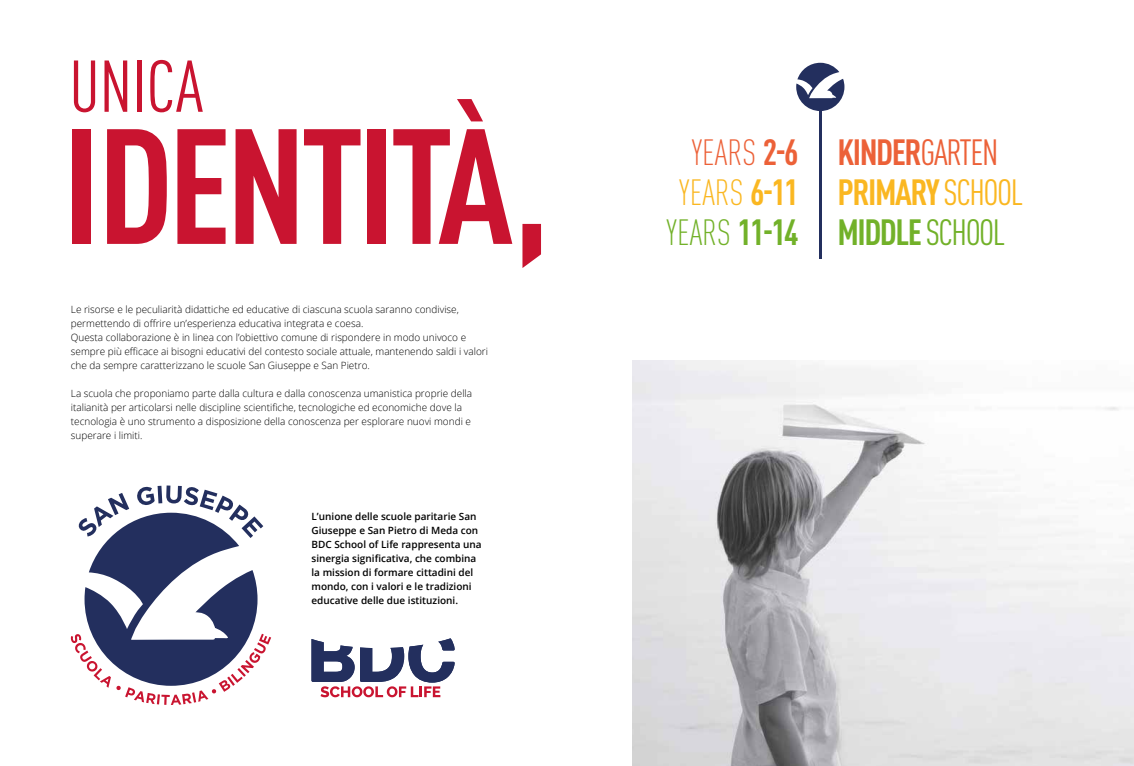
<style>
.page{position:relative;width:1134px;height:766px;background:#fff}
.page>*{position:absolute;margin:0;border:0;box-sizing:border-box;transform-origin:0 0}
.t1{font:700 condensed 161px "DIN Pro";letter-spacing:-.035em;color:#c91430}
.t2{font:condensed 72px "DIN Pro";color:#c91430}
.t3{font:700 condensed 36px/40px "DIN Pro";letter-spacing:-.04em;color:#fab721}
.t4{font:300 condensed 36px/40px "DIN Pro";color:#ec6138;text-align:right}
.t5{font:300 10px/14px "Open Sans";color:#000}
.t6{font:600 10px/14px "Open Sans";color:#000}
.s1{font-weight:700}
.s2{color:#fab721}
.s3{font-weight:700;color:#fab721}
.s4{color:#72b129}
.s5{font-weight:700;color:#72b129}
.s6{color:#ec6138}
.s7{font-weight:400;color:#ec6138}
.s8{font-weight:400}
.s9{font-weight:400;color:#72b129}
</style>
<div class="page">
<img style="left:632px;top:360px;width:502px;height:405px">
<div style="left:439px;top:517px;width:33px;height:34px;border:1px solid #fff;border-radius:50%"></div>
<div style="left:409px;top:527px;width:33px;height:34px;border:1px solid #fff;border-radius:50%"></div>
<div style="left:413px;top:542px;width:52px;height:53px;border:1px solid #fff;border-radius:50%"></div>
<svg style="left:311px;top:638px;width:144px;height:59px"></svg>
<svg style="left:71px;top:485px;width:200px;height:219px"></svg>
<svg style="left:796px;top:63px;width:48px;height:48px"></svg>
<hr style="left:819px;top:108px;width:3px;height:151px;background:#232f5e">
<h2 class="t2" style="left:70px;top:34px;width:135px">UNICA</h2>
<h1 class="t1" style="left:62px;top:65px;width:489px">IDENTITÀ,</h1>
<p class="t5" style="left:71px;top:301px;width:419px">Le risorse e le peculiarità didattiche ed educative di ciascuna scuola saranno condivise, permettendo di offrire un’esperienza educativa integrata e coesa.<br>Questa collaborazione è in linea con l’obiettivo comune di rispondere in modo univoco e sempre più efficace ai bisogni educativi del contesto sociale attuale, mantenendo saldi i valori che da sempre caratterizzano le scuole San Giuseppe e San Pietro.</p>
<p class="t5" style="left:71px;top:385px;width:403px">La scuola che proponiamo parte dalla cultura e dalla conoscenza umanistica proprie della italianità per articolarsi nelle discipline scientifiche, tecnologiche ed economiche dove la tecnologia è uno strumento a disposizione della conoscenza per esplorare nuovi mondi e superare i limiti.</p>
<p class="t6" style="left:311px;top:508px;width:172px">L’unione delle scuole paritarie San Giuseppe e San Pietro di Meda con BDC School of Life rappresenta una sinergia significativa, che combina la mission di formare cittadini del mondo, con i valori e le tradizioni educative delle due istituzioni.</p>
<h3 class="t4" style="left:667px;top:130px;width:134px">YEARS <span class="s1">2-6<br></span><span class="s2">YEARS</span> <span class="s3">6-11<br></span><span class="s4">YEARS</span> <span class="s5">11-14</span></h3>
<h3 class="t3" style="left:837px;top:129px;width:187px"><span class="s6">KINDER</span><span class="s7">GARTEN<br></span>PRIMARY <span class="s8">SCHOOL<br></span><span class="s4">MIDDLE</span> <span class="s9">SCHOOL</span></h3>
</div>
